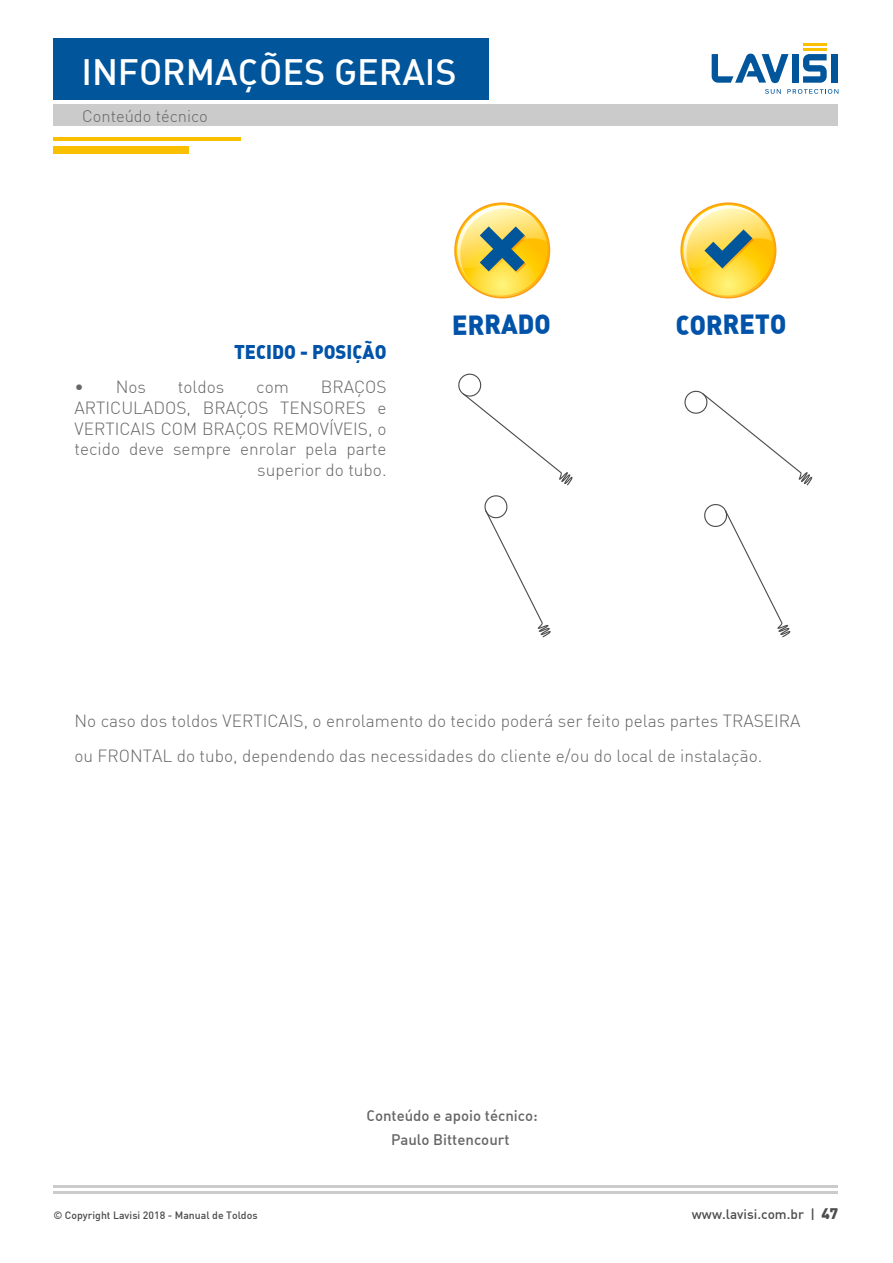
<style>
.page{position:relative;width:893px;height:1263px;background:#fff}
.page>*{position:absolute;margin:0;border:0;box-sizing:border-box;transform-origin:0 0}
.t1{font:500 36px "DIN Alternate";color:#fff}
.t2{font:900 27px "DIN Alternate";color:#0053a8;scale:.95 1}
.t3{font:900 19.5px "DIN Alternate";color:#0053a8;scale:.95 1}
.t4{font:300 17.25px/20.7px "DIN";color:#666;text-align:right}
.t5{font:300 16.5px "DIN";color:#666}
.t6{font:500 15px/23.9px "DIN Alternate";color:#666;text-align:center}
.t7{font:500 13.5px "DIN";color:#4c4c4c}
.t8{font:500 10.5px "DIN";color:#4c4c4c}
.s1{font-weight:900;font-size:15px}
</style>
<div class="page">
<svg style="left:454px;top:202px;width:96px;height:96px"></svg>
<svg style="left:680px;top:202px;width:96px;height:96px"></svg>
<div style="left:792px;top:54px;width:7px;height:29px;background:#00559b"></div>
<svg style="left:803px;top:54px;width:24px;height:29px"></svg>
<div style="left:831px;top:54px;width:6px;height:29px;background:#00559b"></div>
<svg style="left:712px;top:54px;width:76px;height:29px"></svg>
<hr style="left:803px;top:48px;width:23px;height:2px;background:#fac000">
<hr style="left:803px;top:44px;width:23px;height:2px;background:#fac000">
<svg style="left:765px;top:89px;width:16px;height:5px"></svg>
<svg style="left:787px;top:89px;width:51px;height:5px"></svg>
<hr style="left:53px;top:1191px;width:785px;height:3px;background:#cbcbcb">
<hr style="left:53px;top:1185px;width:785px;height:3px;background:#cbcbcb">
<div style="left:53px;top:104px;width:785px;height:22px;background:#cbcbcb"></div>
<hr style="left:53px;top:137px;width:188px;height:3px;background:#fac000">
<div style="left:53px;top:146px;width:136px;height:7px;background:#fac000"></div>
<svg style="left:684px;top:391px;width:129px;height:94px"></svg>
<svg style="left:704px;top:504px;width:87px;height:133px"></svg>
<svg style="left:458px;top:373px;width:115px;height:112px"></svg>
<svg style="left:484px;top:495px;width:67px;height:142px"></svg>
<div style="left:53px;top:39px;width:436px;height:61px;background:#00559b"></div>
<h1 class="t1" style="left:81px;top:49px;width:377px">INFORMAÇÕES GERAIS</h1>
<p class="t5" style="left:82px;top:106px;width:127px">Conteúdo técnico</p>
<p class="t3" style="left:234px;top:339px;width:162px">TECIDO - POSIÇÃO</p>
<p class="t4" style="left:75px;top:377px;width:314px">BRAÇOS<br>ARTICULADOS, BRAÇOS TENSORES e<br>VERTICAIS COM BRAÇOS REMOVÍVEIS, o tecido deve sempre enrolar pela parte superior do tubo.</p>
<p class="t4" style="left:75px;top:377px;width:73px">• Nos</p>
<p class="t4" style="left:178px;top:377px;width:48px">toldos</p>
<p class="t4" style="left:256px;top:377px;width:34px">com</p>
<h2 class="t2" style="left:452px;top:307px;width:106px;rotate:-1deg">ERRADO</h2>
<h2 class="t2" style="left:675px;top:307px;width:118px;rotate:-1deg">CORRETO</h2>
<p class="t4" style="left:75px;top:704px;width:728px;line-height:34.2px;text-align:left">No caso dos toldos VERTICAIS, o enrolamento do tecido poderá ser feito pelas partes TRASEIRA ou FRONTAL do tubo, dependendo das necessidades do cliente e/ou do local de instalação.</p>
<p class="t6" style="left:366px;top:1103px;width:173px">Conteúdo e apoio técnico:<br>Paulo Bittencourt</p>
<p class="t8" style="left:53px;top:1208px;width:206px">© Copyright Lavisi 2018 - Manual de Toldos</p>
<p class="t7" style="left:692px;top:1205px;width:148px">www.lavisi.com.br | <span class="s1">47</span></p>
</div>
